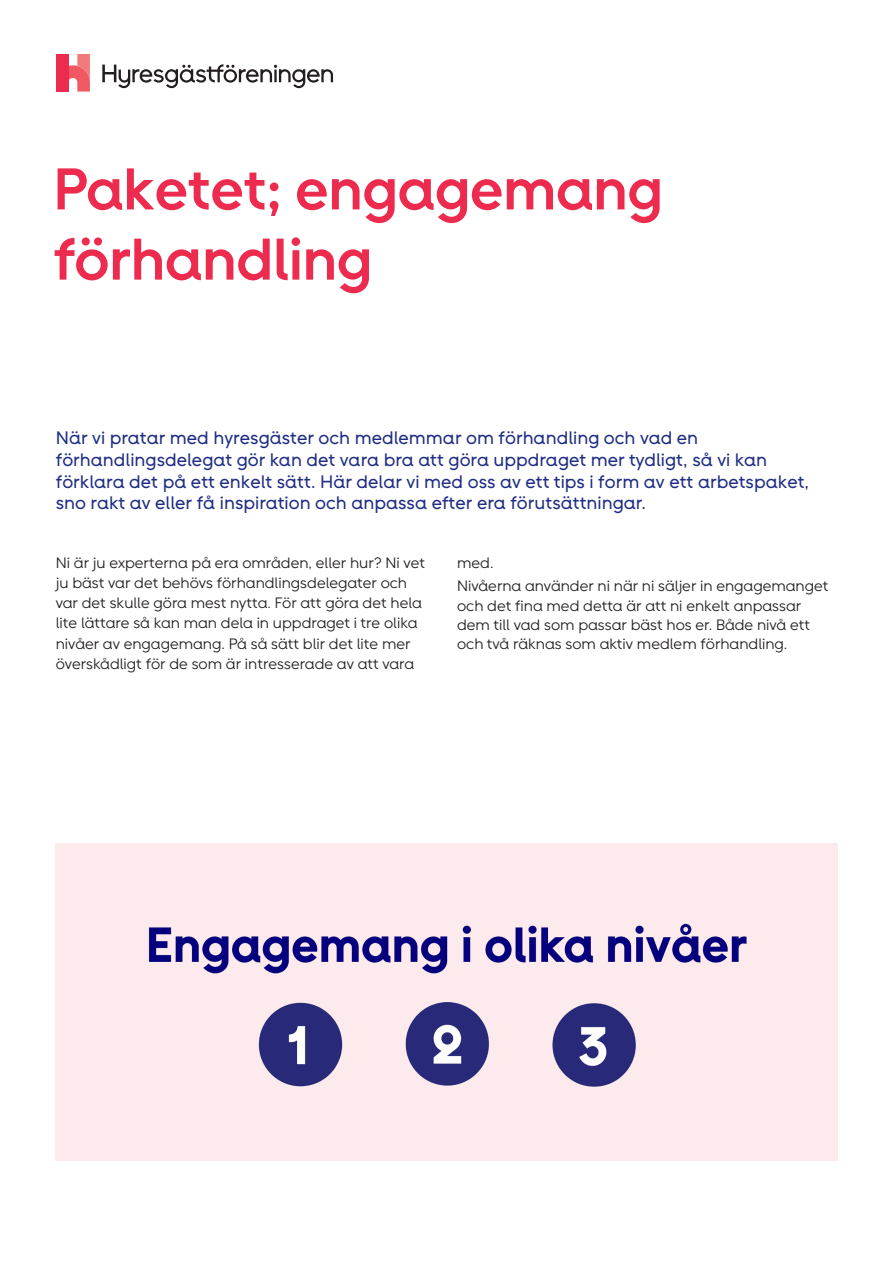
<style>
.page{position:relative;width:893px;height:1263px;background:#fff}
.page>*{position:absolute;margin:0;border:0;box-sizing:border-box;transform-origin:0 0}
.Nedryckare{font:700 58.5px "Hyra Sans";color:#ed2b4e}
.Ingress_-_blå{font:18px/21.6px "Hyra Sans";color:#202e84}
.Brödtext{font:15px/20.2px "Hyra Sans Text";color:#231f20}
</style>
<div class="page">
<div style="left:56px;top:54px;width:12px;height:38px;background:#ed2b4e"></div>
<svg style="left:68px;top:54px;width:22px;height:38px"></svg>
<svg style="left:102px;top:64px;width:231px;height:24px"></svg>
<img style="left:56px;top:843px;width:781px;height:318px">
<p class="Nedryckare" style="left:54px;top:152px;width:610px">Paketet; engagemang</p>
<p class="Nedryckare" style="left:54px;top:222px;width:320px">förhandling</p>
<p class="Ingress_-_blå" style="left:56px;top:427px;width:755px">När vi pratar med hyresgäster och medlemmar om förhandling och vad en förhandlingsdelegat gör kan det vara bra att göra uppdraget mer tydligt, så vi kan förklara det på ett enkelt sätt. Här delar vi med oss av ett tips i form av ett arbetspaket, sno rakt av eller få inspiration och anpassa efter era förutsättningar.</p>
<p class="Brödtext" style="left:56px;top:552px;width:371px">Ni är ju experterna på era områden, eller hur? Ni vet ju bäst var det behövs förhandlingsdelegater och var det skulle göra mest nytta. För att göra det hela lite lättare så kan man dela in uppdraget i tre olika nivåer av engagemang. På så sätt blir det lite mer överskådligt för de som är intresserade av att vara</p>
<p class="Brödtext" style="left:457px;top:552px;width:38px">med.</p>
<p class="Brödtext" style="left:457px;top:576px;width:373px;line-height:19.4px">Nivåerna använder ni när ni säljer in engagemanget och det fina med detta är att ni enkelt anpassar dem till vad som passar bäst hos er. Både nivå ett och två räknas som aktiv medlem förhandling.</p>
</div>
